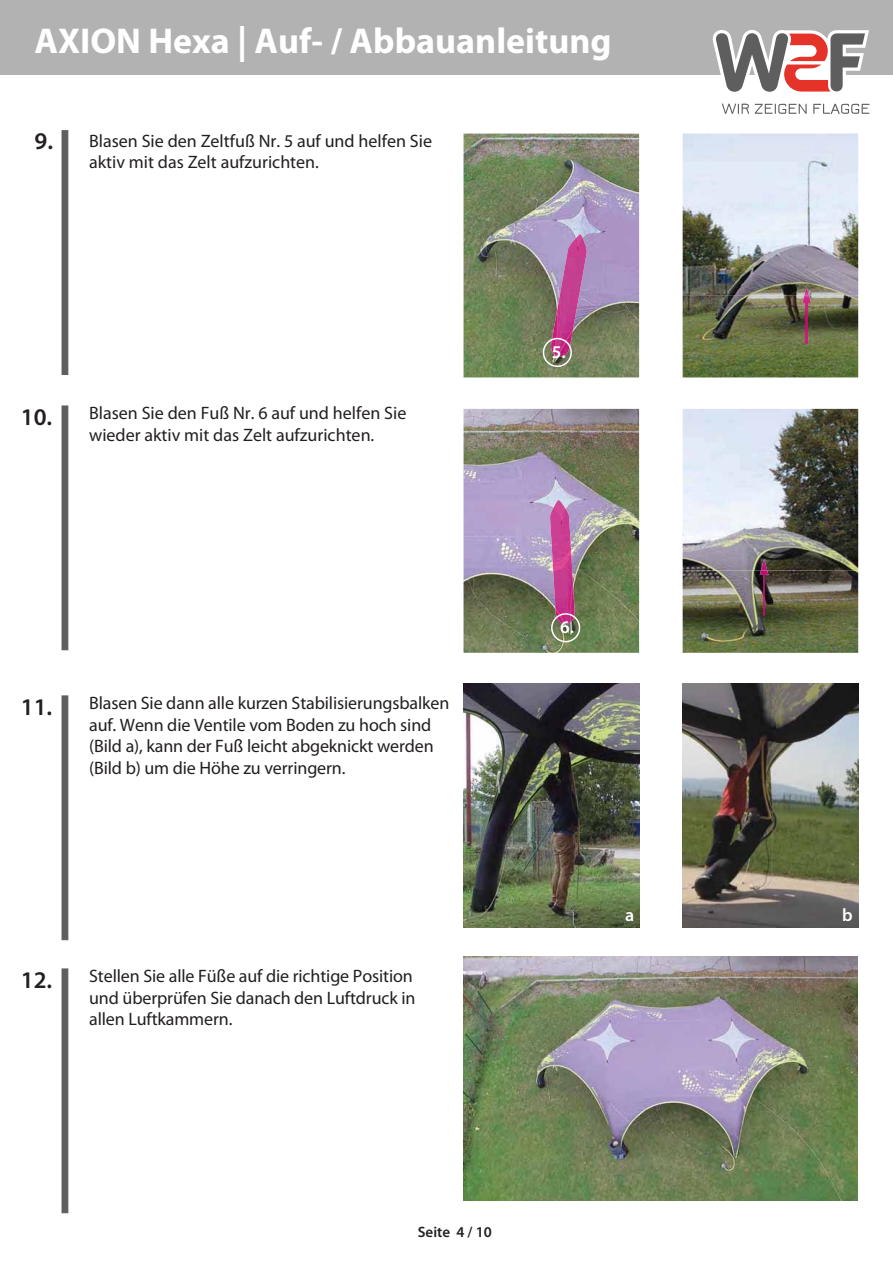
<style>
.page{position:relative;width:893px;height:1263px;background:#fff}
.page>*{position:absolute;margin:0;border:0;box-sizing:border-box;transform-origin:0 0}
.t1{font:700 36px "Myriad Pro";color:#fff}
.t2{font:600 24px "Myriad Pro";color:#231f20}
.t3{font:18px/21.6px "Myriad Pro";letter-spacing:-.005em;color:#231f20}
.t4{font:600 18px "Myriad Pro";color:#fff}
.t5{font:600 15px "Myriad Pro";color:#231f20}
</style>
<div class="page">
<div style="left:0;top:0;width:893px;height:75px;background:#b3b2b2"></div>
<svg style="left:722px;top:104px;width:27px;height:10px"></svg>
<svg style="left:755px;top:104px;width:51px;height:10px"></svg>
<svg style="left:813px;top:104px;width:56px;height:10px"></svg>
<svg style="left:713px;top:30px;width:156px;height:62px"></svg>
<img style="left:683px;top:409px;width:175px;height:244px">
<div style="left:62px;top:130px;width:6px;height:245px;background:#5f5e5e"></div>
<img style="left:463px;top:134px;width:176px;height:243px">
<img style="left:683px;top:295px;width:175px;height:82px">
<img style="left:806px;top:303px;width:1px;height:40px">
<img style="left:683px;top:134px;width:175px;height:161px">
<svg style="left:802px;top:287px;width:9px;height:16px"></svg>
<img style="left:551px;top:235px;width:36px;height:121px">
<div style="left:543px;top:338px;width:29px;height:29px;border:2px solid #fff;border-radius:50%"></div>
<div style="left:62px;top:406px;width:6px;height:244px;background:#5f5e5e"></div>
<img style="left:463px;top:409px;width:176px;height:244px">
<img style="left:550px;top:500px;width:25px;height:123px">
<div style="left:551px;top:613px;width:29px;height:29px;border:2px solid #fff;border-radius:50%"></div>
<img style="left:763px;top:575px;width:2px;height:40px">
<svg style="left:760px;top:559px;width:8px;height:16px"></svg>
<div style="left:62px;top:696px;width:6px;height:244px;background:#5f5e5e"></div>
<div style="left:62px;top:969px;width:6px;height:244px;background:#5f5e5e"></div>
<img style="left:683px;top:684px;width:175px;height:243px">
<img style="left:464px;top:684px;width:175px;height:243px">
<img style="left:464px;top:957px;width:393px;height:243px">
<h1 class="t1" style="left:34px;top:18px;width:578px">AXION Hexa | Auf- / Abbauanleitung</h1>
<h2 class="t2" style="left:34px;top:126px;width:20px">9.</h2>
<p class="t3" style="left:89px;top:130px;width:344px">Blasen Sie den Zeltfuß Nr. 5 auf und helfen Sie aktiv mit das Zelt aufzurichten.</p>
<h2 class="t2" style="left:21px;top:401px;width:33px">10.</h2>
<p class="t3" style="left:89px;top:402px;width:319px">Blasen Sie den Fuß Nr. 6 auf und helfen Sie wieder aktiv mit das Zelt aufzurichten.</p>
<p class="t4" style="left:552px;top:340px;width:15px">5.</p>
<h2 class="t2" style="left:21px;top:691px;width:33px">11.</h2>
<p class="t3" style="left:89px;top:692px;width:362px">Blasen Sie dann alle kurzen Stabilisierungsbalken auf. Wenn die Ventile vom Boden zu hoch sind (Bild a), kann der Fuß leicht abgeknickt werden (Bild b) um die Höhe zu verringern.</p>
<h2 class="t2" style="left:21px;top:964px;width:33px">12.</h2>
<p class="t3" style="left:89px;top:965px;width:328px">Stellen Sie alle Füße auf die richtige Position und überprüfen Sie danach den Luftdruck in allen Luftkammern.</p>
<p class="t4" style="left:560px;top:615px;width:15px">6.</p>
<p class="t4" style="left:625px;top:904px;width:11px">a</p>
<p class="t4" style="left:842px;top:904px;width:12px">b</p>
<p class="t5" style="left:418px;top:1222px;width:75px">Seite 4 / 10</p>
</div>
